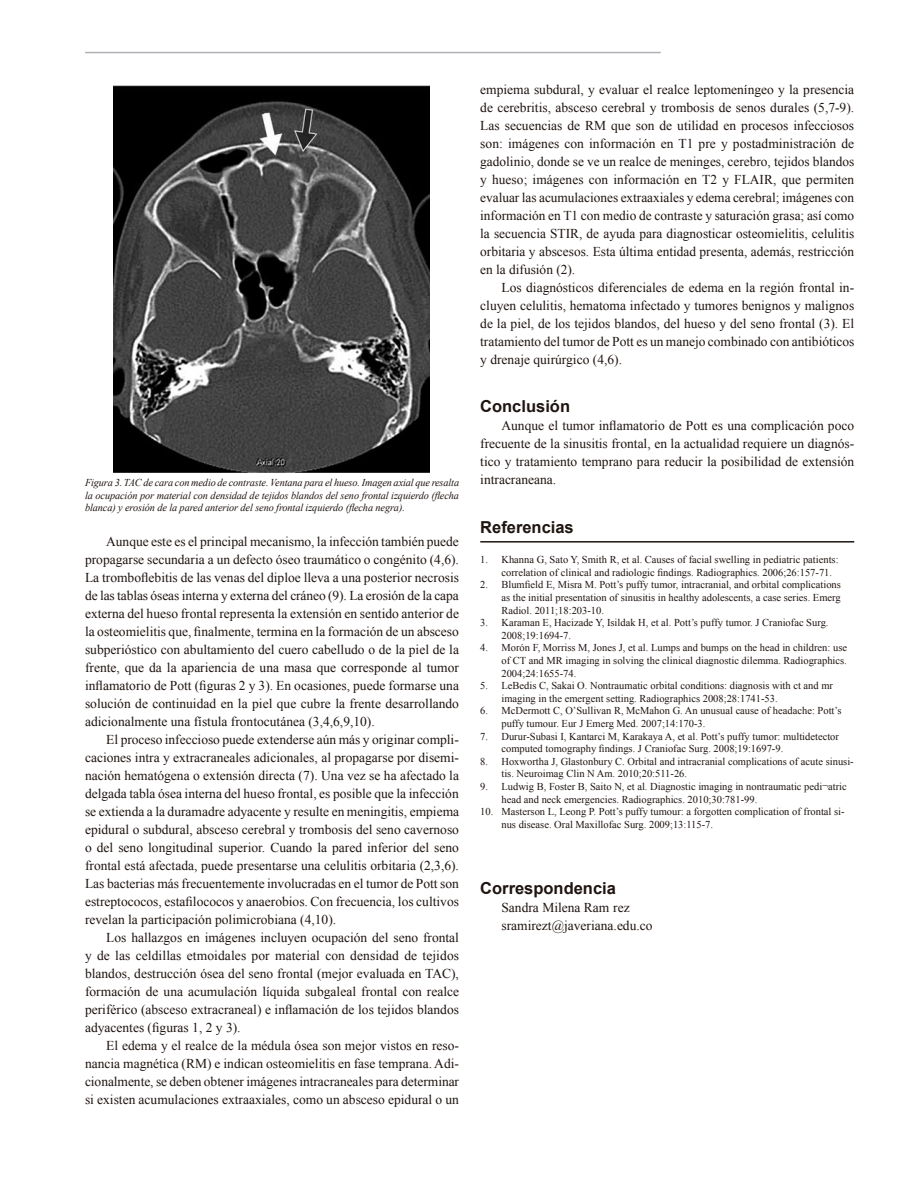
<style>
.page{position:relative;width:918px;height:1188px;background:#fff}
.page>*{position:absolute;margin:0;border:0;box-sizing:border-box;transform-origin:0 0}
.t1{font:700 16.5px "Arial";color:#1f1410}
.t2{font:13.5px/18px "Times New Roman";color:#1f1410;text-align:justify}
.t3{font:10.5px/12.6px "Times New Roman";color:#1f1410}
.t4{font:italic 10.5px/12.6px "Times New Roman";letter-spacing:-.01em;color:#1f1410;text-align:justify}
</style>
<div class="page">
<hr style="left:85px;top:52px;width:576px;height:1px;background:#b0afb5">
<img style="left:114px;top:85px;width:315px;height:388px">
<hr style="left:480px;top:541px;width:374px;height:2px;background:#1f1410">
<p class="t4" style="left:85px;top:476px;width:376px">Figura 3. TAC de cara con medio de contraste. Ventana para el hueso. Imagen axial que resalta la ocupación por material con densidad de tejidos blandos del seno frontal izquierdo (flecha blanca) y erosión de la pared anterior del seno frontal izquierdo (flecha negra).</p>
<p class="t2" style="left:85px;top:532px;width:376px;text-indent:21px">Aunque este es el principal mecanismo, la infección también puede propagarse secundaria a un defecto óseo traumático o congénito (4,6).<br>La tromboflebitis de las venas del diploe lleva a una posterior necrosis de las tablas óseas interna y externa del cráneo (9). La erosión de la capa externa del hueso frontal representa la extensión en sentido anterior de la osteomielitis que, finalmente, termina en la formación de un absceso subperióstico con abultamiento del cuero cabelludo o de la piel de la frente, que da la apariencia de una masa que corresponde al tumor inflamatorio de Pott (figuras 2 y 3). En ocasiones, puede formarse una solución de continuidad en la piel que cubre la frente desarrollando adicionalmente una fístula frontocutánea (3,4,6,9,10).</p>
<p class="t2" style="left:85px;top:730px;width:376px;text-indent:21px">El proceso infeccioso puede extenderse aún más y originar compli&shy;caciones intra y extracraneales adicionales, al propagarse por disemi&shy;nación hematógena o extensión directa (7). Una vez se ha afectado la delgada tabla ósea interna del hueso frontal, es posible que la infección se extienda a la duramadre adyacente y resulte en meningitis, empiema epidural o subdural, absceso cerebral y trombosis del seno cavernoso o del seno longitudinal superior. Cuando la pared inferior del seno frontal está afectada, puede presentarse una celulitis orbitaria (2,3,6).<br>Las bacterias más frecuentemente involucradas en el tumor de Pott son estreptococos, estafilococos y anaerobios. Con frecuencia, los cultivos revelan la participación polimicrobiana (4,10).</p>
<p class="t2" style="left:85px;top:928px;width:376px;text-indent:21px">Los hallazgos en imágenes incluyen ocupación del seno frontal y de las celdillas etmoidales por material con densidad de tejidos blandos, destrucción ósea del seno frontal (mejor evaluada en TAC), formación de una acumulación líquida subgaleal frontal con realce periférico (absceso extracraneal) e inflamación de los tejidos blandos adyacentes (figuras 1, 2 y 3).</p>
<p class="t2" style="left:85px;top:1036px;width:376px;text-indent:21px">El edema y el realce de la médula ósea son mejor vistos en reso&shy;nancia magnética (RM) e indican osteomielitis en fase temprana. Adi&shy;cionalmente, se deben obtener imágenes intracraneales para determinar si existen acumulaciones extraaxiales, como un absceso epidural o un</p>
<p class="t2" style="left:480px;top:81px;width:376px">empiema subdural, y evaluar el realce leptomeníngeo y la presencia de cerebritis, absceso cerebral y trombosis de senos durales (5,7-9).<br>Las secuencias de RM que son de utilidad en procesos infecciosos son: imágenes con información en T1 pre y postadministración de gadolinio, donde se ve un realce de meninges, cerebro, tejidos blandos y hueso; imágenes con información en T2 y FLAIR, que permiten evaluar las acumulaciones extraaxiales y edema cerebral; imágenes con información en T1 con medio de contraste y saturación grasa; así como la secuencia STIR, de ayuda para diagnosticar osteomielitis, celulitis orbitaria y abscesos. Esta última entidad presenta, además, restricción en la difusión (2).</p>
<p class="t2" style="left:480px;top:279px;width:376px;text-indent:21px">Los diagnósticos diferenciales de edema en la región frontal in&shy;cluyen celulitis, hematoma infectado y tumores benignos y malignos de la piel, de los tejidos blandos, del hueso y del seno frontal (3). El tratamiento del tumor de Pott es un manejo combinado con antibióticos y drenaje quirúrgico (4,6).</p>
<p class="t1" style="left:480px;top:396px;width:91px">Conclusión</p>
<p class="t2" style="left:480px;top:417px;width:376px;text-indent:21px">Aunque el tumor inflamatorio de Pott es una complicación poco frecuente de la sinusitis frontal, en la actualidad requiere un diagnós&shy;tico y tratamiento temprano para reducir la posibilidad de extensión intracraneana.</p>
<p class="t1" style="left:480px;top:516px;width:95px">Referencias</p>
<p class="t3" style="left:501px;top:553px;width:339px;text-indent:-21px">1. Khanna G, Sato Y, Smith R, et al. Causes of facial swelling in pediatric patients: correlation of clinical and radiologic findings. Radiographics. 2006;26:157-71.</p>
<p class="t3" style="left:501px;top:578px;width:341px;text-align:justify;text-indent:-21px">2. Blumfield E, Misra M. Pott’s puffy tumor, intracranial, and orbital complications as the initial presentation of sinusitis in healthy adolescents, a case series. Emerg Radiol. 2011;18:203-10.</p>
<p class="t3" style="left:501px;top:616px;width:329px;text-indent:-21px">3. Karaman E, Hacizade Y, Isildak H, et al. Pott’s puffy tumor. J Craniofac Surg.<br>2008;19:1694-7.</p>
<p class="t3" style="left:501px;top:641px;width:347px;text-align:justify;text-indent:-21px">4. Morón F, Morriss M, Jones J, et al. Lumps and bumps on the head in children: use of CT and MR imaging in solving the clinical diagnostic dilemma. Radiographics.<br>2004;24:1655-74.</p>
<p class="t3" style="left:501px;top:679px;width:333px;text-indent:-21px">5. LeBedis C, Sakai O. Nontraumatic orbital conditions: diagnosis with ct and mr imaging in the emergent setting. Radiographics 2008;28:1741-53.</p>
<p class="t3" style="left:501px;top:704px;width:342px;text-indent:-21px">6. McDermott C, O’Sullivan R, McMahon G. An unusual cause of headache: Pott’s puffy tumour. Eur J Emerg Med. 2007;14:170-3.</p>
<p class="t3" style="left:501px;top:730px;width:339px;text-indent:-21px">7. Durur-Subasi I, Kantarci M, Karakaya A, et al. Pott’s puffy tumor: multidetector computed tomography findings. J Craniofac Surg. 2008;19:1697-9.</p>
<p class="t3" style="left:501px;top:755px;width:354px;text-indent:-21px">8. Hoxwortha J, Glastonbury C. Orbital and intracranial complications of acute sinusi&shy;tis. Neuroimag Clin N Am. 2010;20:511-26.</p>
<p class="t3" style="left:501px;top:780px;width:347px;text-indent:-21px">9. Ludwig B, Foster B, Saito N, et al. Diagnostic imaging in nontraumatic pedi¬atric head and neck emergencies. Radiographics. 2010;30:781-99.</p>
<p class="t3" style="left:501px;top:805px;width:345px;text-indent:-21px">10. Masterson L, Leong P. Pott’s puffy tumour: a forgotten complication of frontal si&shy;nus disease. Oral Maxillofac Surg. 2009;13:115-7.</p>
<p class="t1" style="left:480px;top:877px;width:137px">Correspondencia</p>
<p class="t2" style="left:501px;top:898px;width:153px">Sandra Milena Ram rez sramirezt@javeriana.edu.co</p>
</div>
